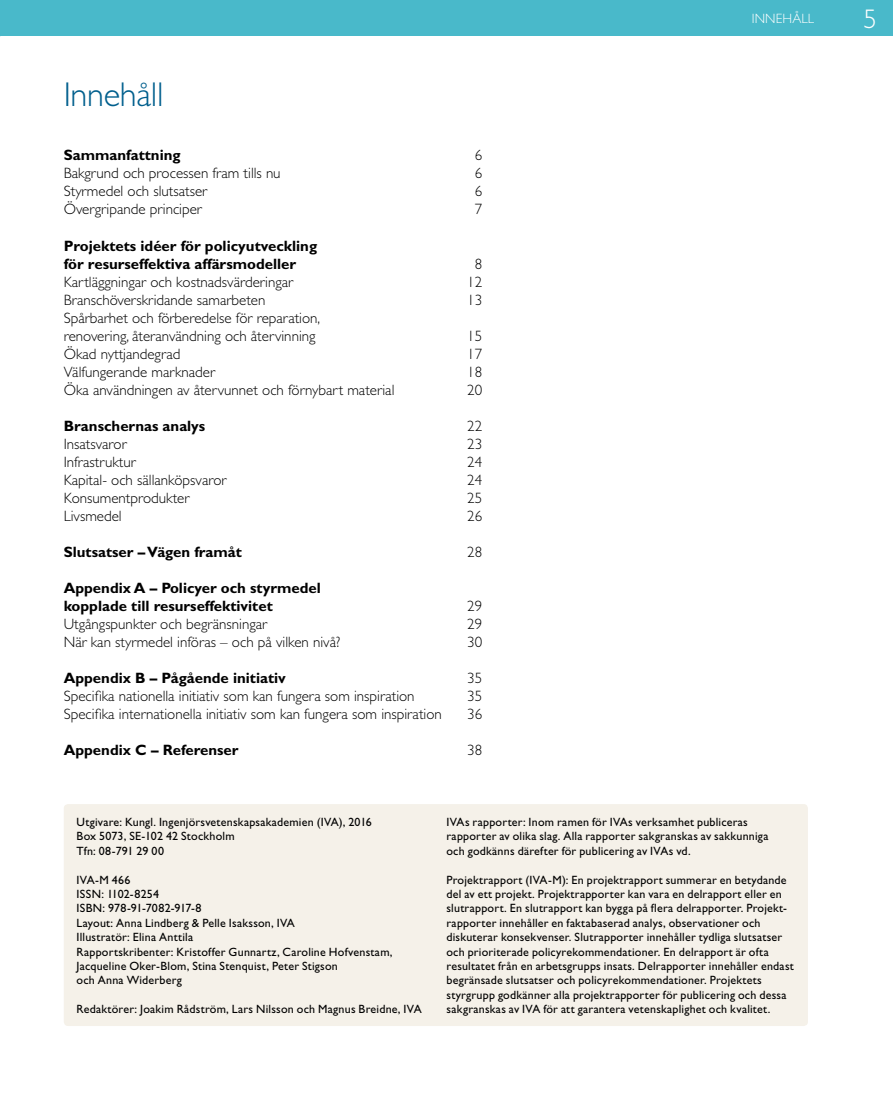
<style>
.page{position:relative;width:893px;height:1098px;background:#fff}
.page>*{position:absolute;margin:0;border:0;box-sizing:border-box;transform-origin:0 0}
.t1{font:300 34.5px "Gill Sans Std";letter-spacing:-.01em;color:#005f8d}
.t2{font:300 27px "Gill Sans Std";color:#fff}
.t3{font:300 15px/18px "Gill Sans Std";color:#000}
.t4{font:700 15px/18px "Gill Sans Std";color:#000}
.t5{font:300 13.5px "Gill Sans Std";letter-spacing:.01em;color:#fff}
.t6{font:12px/14.4px "Gill Sans Std";letter-spacing:.02em;color:#000}
.s1{font-style:inherit}
</style>
<div class="page">
<div style="left:0;top:0;width:893px;height:36px;background:#49b9ca"></div>
<div style="left:64px;top:803px;width:744px;height:222px;background:#f5f1e9;border-radius:4px"></div>
<h1 class="t1" style="left:64px;top:75px;width:101px">Innehåll</h1>
<p class="t4" style="left:64px;top:146px;width:118px">Sammanfattning</p>
<p class="t3" style="left:475px;top:146px;width:9px">6</p>
<p class="t3" style="left:64px;top:164px;width:218px">Bakgrund och processen fram tills nu</p>
<p class="t3" style="left:475px;top:164px;width:9px">6</p>
<p class="t3" style="left:64px;top:182px;width:145px">Styrmedel och slutsatser</p>
<p class="t3" style="left:475px;top:182px;width:9px">6</p>
<p class="t3" style="left:64px;top:200px;width:140px">Övergripande principer</p>
<p class="t3" style="left:475px;top:200px;width:9px">7</p>
<p class="t4" style="left:64px;top:236px;width:255px">Projektets idéer för policyutveckling för resurseffektiva affärsmodeller</p>
<p class="t3" style="left:475px;top:254px;width:9px">8</p>
<p class="t3" style="left:64px;top:272px;width:231px">Kartläggningar och kostnadsvärderingar</p>
<p class="t3" style="left:467px;top:272px;width:16px">12</p>
<p class="t3" style="left:64px;top:290px;width:203px">Branschöverskridande samarbeten</p>
<p class="t3" style="left:467px;top:290px;width:16px">13</p>
<p class="t3" style="left:64px;top:308px;width:258px">Spårbarhet och förberedelse för reparation, renovering, återanvändning och återvinning</p>
<p class="t3" style="left:467px;top:326px;width:16px">15</p>
<p class="t3" style="left:64px;top:344px;width:118px">Ökad nyttjandegrad</p>
<p class="t3" style="left:467px;top:344px;width:16px">17</p>
<p class="t3" style="left:64px;top:362px;width:153px">Välfungerande marknader</p>
<p class="t3" style="left:467px;top:362px;width:16px">18</p>
<p class="t3" style="left:64px;top:380px;width:332px">Öka användningen av återvunnet och förnybart material</p>
<p class="t3" style="left:467px;top:380px;width:16px">20</p>
<p class="t4" style="left:64px;top:416px;width:143px">Branschernas analys</p>
<p class="t3" style="left:467px;top:416px;width:16px">22</p>
<p class="t3" style="left:64px;top:434px;width:64px">Insatsvaror</p>
<p class="t3" style="left:467px;top:434px;width:16px">23</p>
<p class="t3" style="left:64px;top:452px;width:73px">Infrastruktur</p>
<p class="t3" style="left:467px;top:452px;width:16px">24</p>
<p class="t3" style="left:64px;top:470px;width:164px">Kapital- och sällanköpsvaror</p>
<p class="t3" style="left:467px;top:470px;width:16px">24</p>
<p class="t3" style="left:64px;top:488px;width:127px">Konsumentprodukter</p>
<p class="t3" style="left:467px;top:488px;width:16px">25</p>
<p class="t3" style="left:64px;top:506px;width:59px">Livsmedel</p>
<p class="t3" style="left:467px;top:506px;width:16px">26</p>
<p class="t4" style="left:64px;top:542px;width:180px">Slutsatser – Vägen framåt</p>
<p class="t3" style="left:467px;top:542px;width:16px">28</p>
<p class="t4" style="left:64px;top:578px;width:259px">Appendix A – Policyer och styrmedel kopplade till resurseffektivitet</p>
<p class="t3" style="left:467px;top:596px;width:16px">29</p>
<p class="t3" style="left:64px;top:614px;width:205px">Utgångspunkter och begränsningar</p>
<p class="t3" style="left:467px;top:614px;width:16px">29</p>
<p class="t3" style="left:64px;top:632px;width:278px">När kan styrmedel införas – och på vilken nivå?</p>
<p class="t3" style="left:467px;top:632px;width:16px">30</p>
<p class="t4" style="left:64px;top:668px;width:224px">Appendix B – Pågående initiativ</p>
<p class="t3" style="left:467px;top:668px;width:16px">35</p>
<p class="t3" style="left:64px;top:686px;width:352px">Specifika nationella initiativ som kan fungera som inspiration</p>
<p class="t3" style="left:467px;top:686px;width:16px">35</p>
<p class="t3" style="left:64px;top:704px;width:380px">Specifika internationella initiativ som kan fungera som inspiration</p>
<p class="t3" style="left:467px;top:704px;width:16px">36</p>
<p class="t4" style="left:64px;top:740px;width:176px">Appendix C – Referenser</p>
<p class="t3" style="left:467px;top:740px;width:16px">38</p>
<p class="t5" style="left:752px;top:11px;width:64px">INNEHÅLL</p>
<p class="t6" style="left:77px;top:814px;width:297px">Utgivare: Kungl. Ingenjörsvetenskapsakademien (IVA), 2016<br>Box 5073, <span class="s1">SE</span>-102 42 Stockholm<br>Tfn: 08-791 29 00</p>
<p class="t6" style="left:77px;top:872px;width:317px">IVA-M 466<br>ISSN: 1102-8254<br>ISBN: 978-91-7082-917-8<br>Layout: Anna Lindberg &amp; Pelle Isaksson, IVA<br>Illustratör: Elina Anttila<br>Rapportskribenter: Kristoffer Gunnartz, Caroline Hofvenstam, Jacqueline Oker-Blom, Stina Stenquist, Peter Stigson<br>och Anna Widerberg</p>
<p class="t6" style="left:77px;top:1001px;width:347px">Redaktörer: Joakim Rådström, Lars Nilsson och Magnus Breidne, IVA</p>
<p class="t6" style="left:446px;top:814px;width:323px">IVAs rapporter: Inom ramen för IVAs verksamhet publiceras rapporter av olika slag. Alla rapporter sakgranskas av sakkunniga och godkänns därefter för publicering av IVAs vd.</p>
<p class="t6" style="left:446px;top:872px;width:349px">Projektrapport (IVA-M): En projektrapport summerar en betydande del av ett projekt. Projektrapporter kan vara en delrapport eller en slutrapport. En slutrapport kan bygga på flera delrapporter. Projekt&shy;rapporter innehåller en faktabaserad analys, observationer och diskuterar konsekvenser. Slutrapporter innehåller tydliga slutsatser och prioriterade policyrekommendationer. En delrapport är ofta resultatet från en arbetsgrupps insats. Delrapporter innehåller endast begränsade slutsatser och policyrekommendationer. Projektets styrgrupp godkänner alla projektrapporter för publicering och dessa sakgranskas av IVA för att garantera vetenskaplighet och kvalitet.</p>
<h2 class="t2" style="left:863px;top:4px;width:15px">5</h2>
</div>
